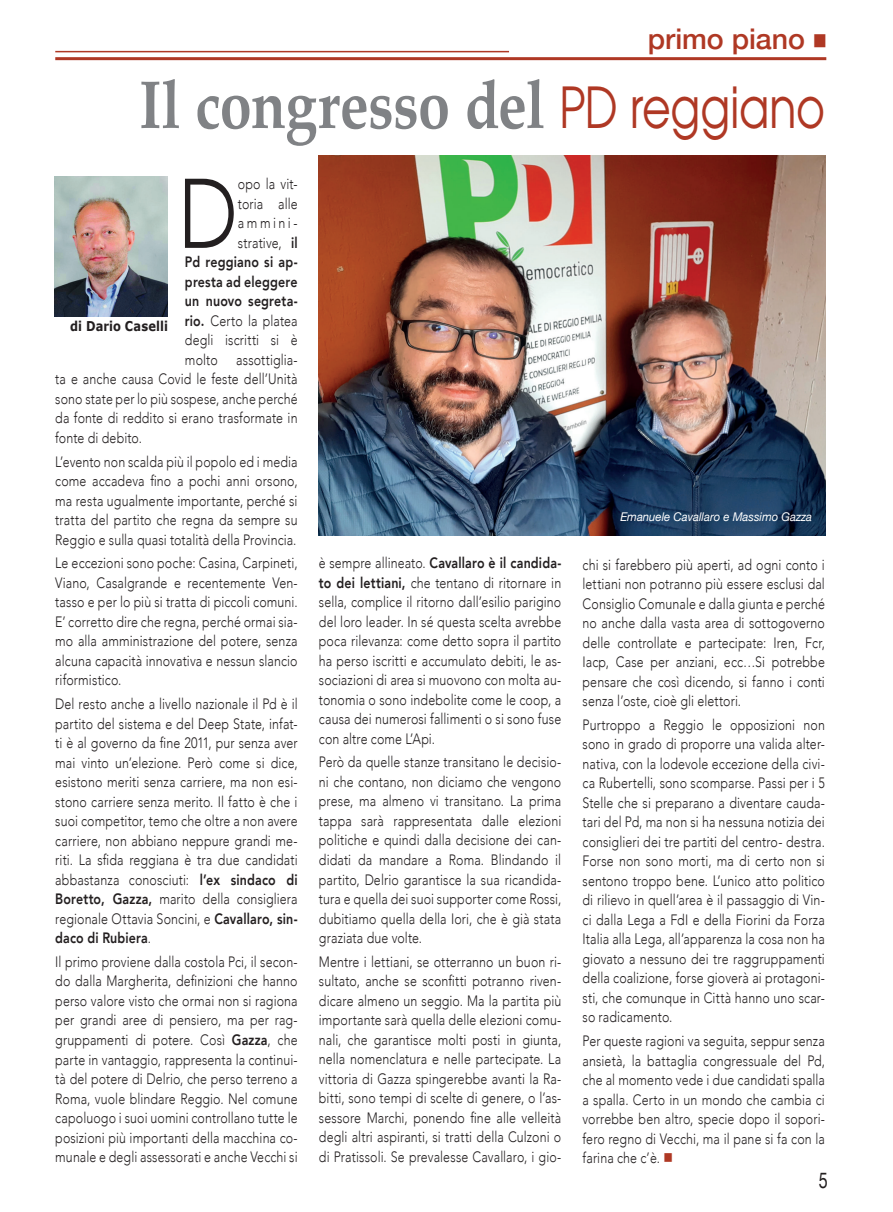
<style>
.page{position:relative;width:893px;height:1212px;background:#fff}
.page>*{position:absolute;margin:0;border:0;box-sizing:border-box;transform-origin:0 0}
.t1{font:300 97.65px "Avenir";color:#231f20;scale:.83 1}
.t2{font:700 68.1px "Palatino";letter-spacing:-.01em;color:#808285;scale:.85 1}
.t3{font:500 28.5px "Helvetica Neue";letter-spacing:-.005em;color:#af3824}
.t4{font:21.6px "Helvetica Neue";color:#231f20;scale:.75 1}
.t5{font:300 15px/19.5px "Avenir";letter-spacing:.01em;color:#231f20;text-align:justify;scale:.83 1}
.t6{font:800 15px "Avenir";letter-spacing:.015em;color:#231f20;scale:.83 1}
.t7{font:700 13.5px "Verdana";letter-spacing:.005em;color:#231f20;scale:.85 1}
.t8{font:italic 12px "Helvetica Neue";color:#fff;scale:.95 1}
.s1{font-family:"Avant Garde";font-weight:400;font-size:56.25px;color:#af3824}
.s2{font-weight:800}
.s3{color:#af3824}
</style>
<div class="page">
<hr style="left:55px;top:57px;width:771px;height:3px;background:#af3824">
<hr style="left:55px;top:51px;width:454px;height:1px;background:#af3824">
<img style="left:55px;top:176px;width:113px;height:140px">
<img style="left:319px;top:155px;width:506px;height:380px">
<h3 class="t3" style="left:648px;top:16px;width:181px">primo piano ■</h3>
<h2 class="t2" style="left:139px;top:47px;width:809px">Il congresso del <span class="s1">PD reggiano</span></h2>
<h1 class="t1" style="left:178px;top:156px;width:74px">D</h1>
<p class="t5" style="left:238px;top:174px;width:73px">opo la vit-</p>
<p class="t5" style="left:238px;top:194px;width:73px">toria alle</p>
<p class="t5" style="left:238px;top:213px;width:73px">ammini-</p>
<p class="t5" style="left:238px;top:233px;width:73px">strative, <span class="s2">il</span></p>
<p class="t6" style="left:185px;top:250px;width:137px">Pd reggiano si ap-</p>
<p class="t6" style="left:185px;top:270px;width:137px">presta ad eleggere</p>
<p class="t6" style="left:185px;top:289px;width:137px">un nuovo segreta-</p>
<p class="t5" style="left:185px;top:311px;width:137px"><span class="s2">rio.</span> Certo la platea</p>
<p class="t5" style="left:185px;top:330px;width:137px">degli iscritti si è</p>
<p class="t5" style="left:185px;top:350px;width:137px">molto assottiglia-</p>
<p class="t5" style="left:55px;top:369px;width:294px">ta e anche causa Covid le feste dell’Unità</p>
<p class="t5" style="left:55px;top:389px;width:294px">sono state per lo più sospese, anche perché</p>
<p class="t5" style="left:55px;top:408px;width:293px">da fonte di reddito si erano trasformate in</p>
<p class="t5" style="left:55px;top:428px;width:106px">fonte di debito.</p>
<p class="t5" style="left:55px;top:452px;width:294px">L’evento non scalda più il popolo ed i media come accadeva fino a pochi anni orsono, ma resta ugualmente importante, perché si tratta del partito che regna da sempre su Reggio e sulla quasi totalità della Provincia.</p>
<p class="t5" style="left:55px;top:553px;width:294px">Le eccezioni sono poche: Casina, Carpineti, Viano, Casalgrande e recentemente Ven&shy;tasso e per lo più si tratta di piccoli comuni.<br>E’ corretto dire che regna, perché ormai sia&shy;mo alla amministrazione del potere, senza alcuna capacità innovativa e nessun slancio riformistico.</p>
<p class="t5" style="left:55px;top:694px;width:294px">Del resto anche a livello nazionale il Pd è il partito del sistema e del Deep State, infat&shy;ti è al governo da fine 2011, pur senza aver mai vinto un’elezione. Però come si dice, esistono meriti senza carriere, ma non esi&shy;stono carriere senza merito. Il fatto è che i suoi competitor, temo che oltre a non avere carriere, non abbiano neppure grandi me&shy;riti. La sfida reggiana è tra due candidati abbastanza conosciuti: <span class="s2">l’ex sindaco di Boretto, Gazza,</span> marito della consigliera regionale Ottavia Soncini, e <span class="s2">Cavallaro, sin&shy;daco di Rubiera</span>.</p>
<p class="t5" style="left:55px;top:952px;width:294px">Il primo proviene dalla costola Pci, il secon&shy;do dalla Margherita, definizioni che hanno perso valore visto che ormai non si ragiona per grandi aree di pensiero, ma per rag&shy;gruppamenti di potere. Così <span class="s2">Gazza</span>, che parte in vantaggio, rappresenta la continui&shy;tà del potere di Delrio, che perso terreno a Roma, vuole blindare Reggio. Nel comune capoluogo i suoi uomini controllano tutte le posizioni più importanti della macchina co&shy;munale e degli assessorati e anche Vecchi si</p>
<p class="t7" style="left:70px;top:316px;width:117px">di Dario Caselli</p>
<p class="t5" style="left:319px;top:553px;width:294px">è sempre allineato. <span class="s2">Cavallaro è il candida&shy;to dei lettiani,</span> che tentano di ritornare in sella, complice il ritorno dall’esilio parigino del loro leader. In sé questa scelta avrebbe poca rilevanza: come detto sopra il partito ha perso iscritti e accumulato debiti, le as&shy;sociazioni di area si muovono con molta au&shy;tonomia o sono indebolite come le coop, a causa dei numerosi fallimenti o si sono fuse con altre come L’Api.</p>
<p class="t5" style="left:319px;top:752px;width:294px">Però da quelle stanze transitano le decisio&shy;ni che contano, non diciamo che vengono prese, ma almeno vi transitano. La prima tappa sarà rappresentata dalle elezioni politiche e quindi dalla decisione dei can&shy;didati da mandare a Roma. Blindando il partito, Delrio garantisce la sua ricandida&shy;tura e quella dei suoi supporter come Rossi, dubitiamo quella della Iori, che è già stata graziata due volte.</p>
<p class="t5" style="left:319px;top:952px;width:294px">Mentre i lettiani, se otterranno un buon ri&shy;sultato, anche se sconfitti potranno riven&shy;dicare almeno un seggio. Ma la partita più importante sarà quella delle elezioni comu&shy;nali, che garantisce molti posti in giunta, nella nomenclatura e nelle partecipate. La vittoria di Gazza spingerebbe avanti la Ra&shy;bitti, sono tempi di scelte di genere, o l’as&shy;sessore Marchi, ponendo fine alle velleità degli altri aspiranti, si tratti della Culzoni o di Pratissoli. Se prevalesse Cavallaro, i gio-</p>
<p class="t8" style="left:620px;top:508px;width:203px">Emanuele Cavallaro e Massimo Gazza</p>
<p class="t5" style="left:583px;top:555px;width:294px">chi si farebbero più aperti, ad ogni conto i lettiani non potranno più essere esclusi dal Consiglio Comunale e dalla giunta e perché no anche dalla vasta area di sottogoverno delle controllate e partecipate: Iren, Fcr, Iacp, Case per anziani, ecc…Si potrebbe pensare che così dicendo, si fanno i conti senza l’oste, cioè gli elettori.</p>
<p class="t5" style="left:583px;top:715px;width:294px">Purtroppo a Reggio le opposizioni non sono in grado di proporre una valida alter&shy;nativa, con la lodevole eccezione della civi&shy;ca Rubertelli, sono scomparse. Passi per i 5<br>Stelle che si preparano a diventare cauda&shy;tari del Pd, ma non si ha nessuna notizia dei consiglieri dei tre partiti del centro- destra.<br>Forse non sono morti, ma di certo non si sentono troppo bene. L’unico atto politico di rilievo in quell’area è il passaggio di Vin&shy;ci dalla Lega a FdI e della Fiorini da Forza Italia alla Lega, all’apparenza la cosa non ha giovato a nessuno dei tre raggruppamenti della coalizione, forse gioverà ai protagoni&shy;sti, che comunque in Città hanno uno scar&shy;so radicamento.</p>
<p class="t5" style="left:583px;top:1031px;width:294px">Per queste ragioni va seguita, seppur senza ansietà, la battaglia congressuale del Pd, che al momento vede i due candidati spalla a spalla. Certo in un mondo che cambia ci vorrebbe ben altro, specie dopo il sopori&shy;fero regno di Vecchi, ma il pane si fa con la farina che c’è. <span class="s3">■</span></p>
<h3 class="t4" style="left:819px;top:1165px;width:14px">5</h3>
</div>
